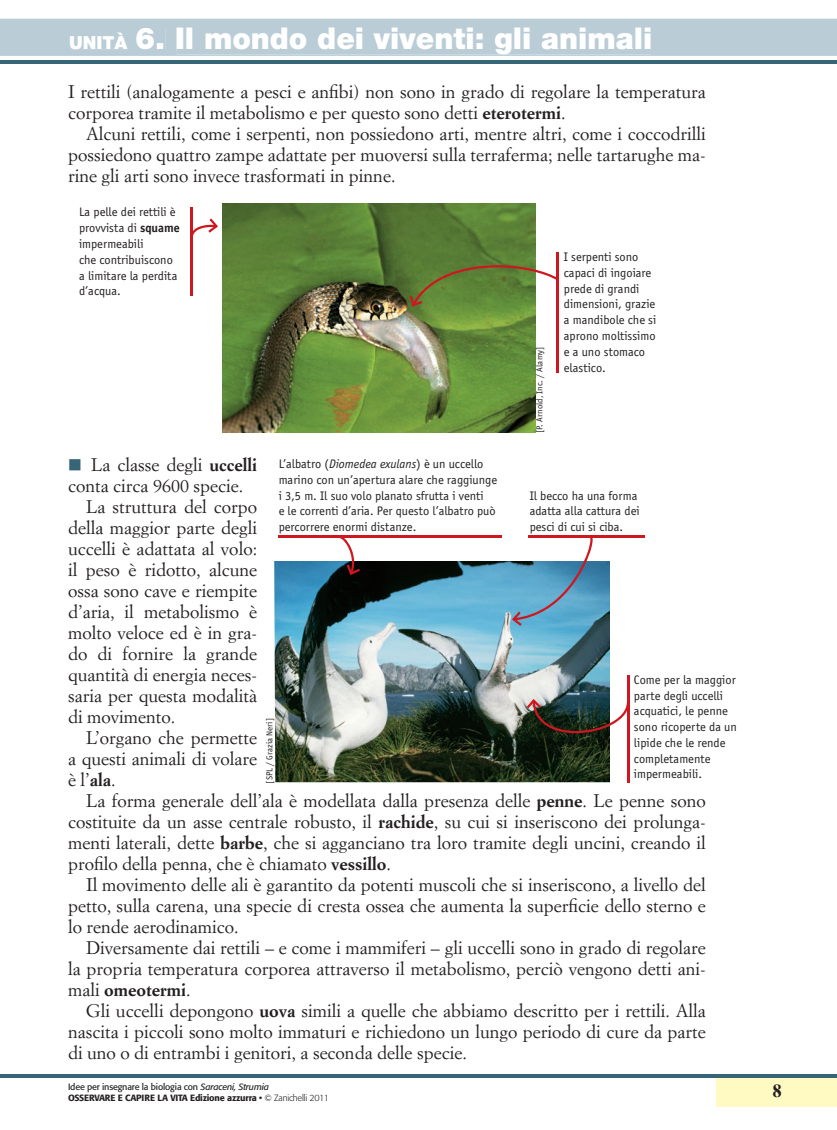
<style>
.page{position:relative;width:837px;height:1130px;background:#fff}
.page>*{position:absolute;margin:0;border:0;box-sizing:border-box;transform-origin:0 0}
.t1{font:900 30px "Helvetica Neue";color:#fff}
.t2{font:18px/21px "Simoncini Garamond";color:#231f20}
.t3{font:700 18px "Simoncini Garamond";color:#231f20}
.t4{font:700 18px "Times Ten";color:#231f20}
.t5{font:12.75px/15.8px "Officina Sans";color:#231f20}
.t6{font:500 9px/10.5px "Formata";letter-spacing:-.02em;color:#231f20}
.t7{font:9px "Officina Sans";color:#231f20}
.s1{font-size:18px}
.s2{font-weight:700}
.s3{font-family:"Zapf RM";color:#376578}
.s4{font-weight:400}
.s5{font-style:italic}
.s6{font-weight:400;font-style:italic}
.s7{font-weight:300}
</style>
<div class="page">
<div style="left:716px;top:1074px;width:121px;height:32px;background:#fffac2"></div>
<hr style="left:0;top:60px;width:837px;height:3px;background:#376578">
<hr style="left:0;top:1074px;width:837px;height:3px;background:#376578">
<div style="left:0;top:19px;width:837px;height:37px;background:#bacdd7"></div>
<div style="left:70px;top:32px;width:58px;height:17px;background:#bacdd7"></div>
<div style="left:136px;top:28px;width:29px;height:21px;background:#bacdd7"></div>
<div style="left:177px;top:27px;width:474px;height:27px;background:#bacdd7"></div>
<img style="left:222px;top:203px;width:314px;height:229px">
<hr style="left:191px;top:207px;width:2px;height:89px;background:#ce171e">
<svg style="left:193px;top:218px;width:25px;height:18px"></svg>
<hr style="left:557px;top:252px;width:2px;height:120px;background:#ce171e">
<svg style="left:410px;top:265px;width:147px;height:41px;background:#798c4f"></svg>
<img style="left:275px;top:561px;width:335px;height:221px">
<hr style="left:278px;top:536px;width:224px;height:2px;background:#ce171e">
<hr style="left:529px;top:536px;width:116px;height:2px;background:#ce171e">
<svg style="left:339px;top:538px;width:21px;height:37px"></svg>
<svg style="left:512px;top:536px;width:81px;height:90px"></svg>
<hr style="left:627px;top:674px;width:2px;height:108px;background:#ce171e">
<svg style="left:527px;top:699px;width:100px;height:34px;background:#51544e"></svg>
<h1 class="t1" style="left:69px;top:27px;width:585px"><span class="s1">UNITÀ</span> 6. Il mondo dei viventi: gli animali</h1>
<p class="t2" style="left:68px;top:82px;width:639px">I rettili (analogamente a pesci e anfibi) non sono in grado di regolare la temperatura corporea tramite il metabolismo e per questo sono detti <span class="s2">eterotermi</span>.</p>
<p class="t2" style="left:68px;top:124px;width:639px;text-align:justify;text-indent:18px">Alcuni rettili, come i serpenti, non possiedono arti, mentre altri, come i coccodrilli possiedono quattro zampe adattate per muoversi sulla terraferma; nelle tartarughe ma&shy;rine gli arti sono invece trasformati in pinne.</p>
<p class="t5" style="left:79px;top:205px;width:102px">La pelle dei rettili è provvista di <span class="s2">squame </span>impermeabili<br>che contribuiscono a limitare la perdita d’acqua.</p>
<p class="t7" style="left:536px;top:433px;width:87px;rotate:-90deg">[P. Arnold, Inc. / Alamy]</p>
<p class="t5" style="left:564px;top:250px;width:94px">I serpenti sono capaci di ingoiare prede di grandi dimensioni, grazie a mandibole che si aprono moltissimo e a uno stomaco elastico.</p>
<p class="t2" style="left:68px;top:455px;width:191px"><span class="s3">n</span> La classe degli <span class="s2">uccelli</span></p>
<p class="t2" style="left:68px;top:476px;width:177px">conta circa 9600 specie.</p>
<p class="t2" style="left:86px;top:497px;width:173px">La struttura del corpo</p>
<p class="t2" style="left:68px;top:518px;width:191px">della maggior parte degli</p>
<p class="t2" style="left:68px;top:539px;width:191px">uccelli è adattata al volo:</p>
<p class="t2" style="left:68px;top:560px;width:191px">il peso è ridotto, alcune</p>
<p class="t2" style="left:68px;top:581px;width:191px">ossa sono cave e riempite</p>
<p class="t2" style="left:68px;top:602px;width:191px">d’aria, il metabolismo è</p>
<p class="t2" style="left:68px;top:623px;width:191px">molto veloce ed è in gra-</p>
<p class="t2" style="left:68px;top:644px;width:191px">do di fornire la grande</p>
<p class="t2" style="left:68px;top:665px;width:191px">quantità di energia neces-</p>
<p class="t2" style="left:68px;top:686px;width:191px">saria per questa modalità</p>
<p class="t2" style="left:68px;top:707px;width:109px">di movimento.</p>
<p class="t2" style="left:86px;top:728px;width:173px">L’organo che permette</p>
<p class="t2" style="left:68px;top:749px;width:191px">a questi animali di volare</p>
<p class="t2" style="left:68px;top:770px;width:49px">è l’<span class="s2">ala</span>.</p>
<p class="t2" style="left:86px;top:791px;width:621px">La forma generale dell’ala è modellata dalla presenza delle <span class="s2">penne</span>. Le penne sono</p>
<p class="t2" style="left:68px;top:812px;width:639px">costituite da un asse centrale robusto, il <span class="s2">rachide</span>, su cui si inseriscono dei prolunga-</p>
<p class="t2" style="left:68px;top:833px;width:639px">menti laterali, dette <span class="s2">barbe</span>, che si agganciano tra loro tramite degli uncini, creando il</p>
<p class="t2" style="left:68px;top:854px;width:325px">profilo della penna, che è chiamato <span class="s2">vessillo</span>.</p>
<p class="t2" style="left:86px;top:875px;width:621px">Il movimento delle ali è garantito da potenti muscoli che si inseriscono, a livello del</p>
<p class="t2" style="left:68px;top:896px;width:639px">petto, sulla carena, una specie di cresta ossea che aumenta la superficie dello sterno e</p>
<p class="t2" style="left:68px;top:917px;width:172px">lo rende aerodinamico.</p>
<p class="t2" style="left:86px;top:938px;width:621px">Diversamente dai rettili – e come i mammiferi – gli uccelli sono in grado di regolare</p>
<p class="t2" style="left:68px;top:959px;width:639px">la propria temperatura corporea attraverso il metabolismo, perciò vengono detti ani-</p>
<p class="t3" style="left:68px;top:982px;width:124px"><span class="s4">mali</span> omeotermi<span class="s4">.</span></p>
<p class="t2" style="left:86px;top:1001px;width:621px">Gli uccelli depongono <span class="s2">uova</span> simili a quelle che abbiamo descritto per i rettili. Alla</p>
<p class="t2" style="left:68px;top:1022px;width:639px">nascita i piccoli sono molto immaturi e richiedono un lungo periodo di cure da parte</p>
<p class="t2" style="left:68px;top:1043px;width:400px">di uno o di entrambi i genitori, a seconda delle specie.</p>
<p class="t5" style="left:279px;top:457px;width:220px">L’albatro (<span class="s5">Diomedea exulans</span>) è un uccello marino con un’apertura alare che raggiunge i 3,5 m. Il suo volo planato sfrutta i venti<br>e le correnti d’aria. Per questo l’albatro può percorrere enormi distanze.</p>
<p class="t5" style="left:530px;top:488px;width:111px">Il becco ha una forma adatta alla cattura dei pesci di cui si ciba.</p>
<p class="t5" style="left:634px;top:672px;width:104px">Come per la maggior parte degli uccelli acquatici, le penne sono ricoperte da un lipide che le rende completamente impermeabili.</p>
<p class="t7" style="left:266px;top:783px;width:67px;rotate:-90deg">[SPL / Grazia Neri]</p>
<p class="t6" style="left:68px;top:1082px;width:263px"><span class="s4">Idee per insegnare la biologia con</span> <span class="s6">Saraceni, Strumia<br></span>OSSERVARE E CAPIRE LA VITA Edizione azzurra • <span class="s7">© Zanichelli 2011</span></p>
<p class="t4" style="left:773px;top:1084px;width:10px">8</p>
</div>
